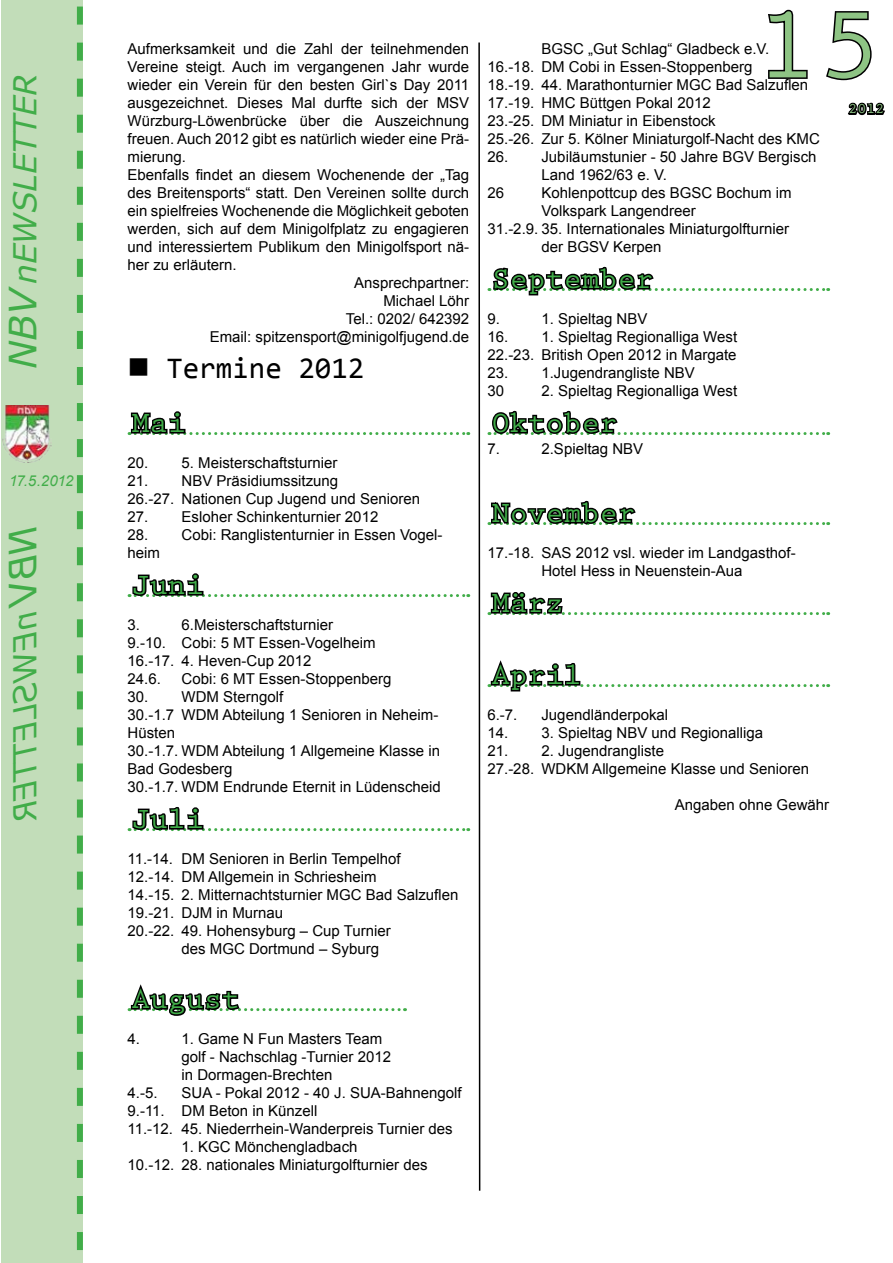
<style>
.page{position:relative;width:893px;height:1263px;background:#fff}
.page>*{position:absolute;margin:0;border:0;box-sizing:border-box;transform-origin:0 0}
.t1{font:700 108px "Prestige Elite Std";color:#8ec484}
.t2{font:italic 31.5px "Verdana";color:#41ad49}
.t3{font:700 30px "Prestige Elite Std";color:#41ad49}
.t4{font:30px "Consolas";color:#000}
.t5{font:15px/18px "Arial";color:#000}
.t6{font:italic 15px "Arial";letter-spacing:-.03em;color:#41ad49}
.t7{font:700 15px "Prestige Elite Std";color:#8ec484}
.s1{font-size:37.5px}
</style>
<div class="page">
<div style="left:1px;top:0;width:82px;height:1263px;background:#c2ddb9"></div>
<img style="left:3px;top:405px;width:49px;height:58px">
<svg style="left:77px;top:7px;width:6px;height:1243px"></svg>
<svg style="left:768px;top:9px;width:40px;height:70px"></svg>
<svg style="left:826px;top:11px;width:46px;height:70px"></svg>
<svg style="left:848px;top:102px;width:37px;height:14px"></svg>
<svg style="left:129px;top:411px;width:340px;height:24px"></svg>
<svg style="left:129px;top:573px;width:340px;height:24px"></svg>
<svg style="left:129px;top:807px;width:340px;height:24px"></svg>
<svg style="left:129px;top:984px;width:276px;height:32px"></svg>
<svg style="left:489px;top:266px;width:340px;height:30px"></svg>
<svg style="left:489px;top:410px;width:340px;height:25px"></svg>
<svg style="left:489px;top:500px;width:340px;height:26px"></svg>
<svg style="left:489px;top:592px;width:340px;height:23px"></svg>
<svg style="left:489px;top:660px;width:340px;height:32px"></svg>
<svg style="left:478px;top:42px;width:3px;height:1149px;background:#7f7f7f"></svg>
<h2 class="t2" style="left:3px;top:369px;width:297px;rotate:-90deg"><span class="s1">NBV</span>nEWSLETTER</h2>
<p class="t6" style="left:9px;top:471px;width:66px">17.5.2012</p>
<p class="t5" style="left:128px;top:40px;width:343px">Aufmerksamkeit und die Zahl der teilnehmenden</p>
<p class="t5" style="left:128px;top:58px;width:343px">Vereine steigt. Auch im vergangenen Jahr wurde</p>
<p class="t5" style="left:128px;top:76px;width:343px">wieder ein Verein für den besten Girl`s Day 2011</p>
<p class="t5" style="left:128px;top:94px;width:343px">ausgezeichnet. Dieses Mal durfte sich der MSV</p>
<p class="t5" style="left:128px;top:112px;width:343px">Würzburg-Löwenbrücke über die Auszeichnung</p>
<p class="t5" style="left:128px;top:130px;width:343px">freuen. Auch 2012 gibt es natürlich wieder eine Prä-</p>
<p class="t5" style="left:128px;top:148px;width:60px">mierung.</p>
<p class="t5" style="left:128px;top:166px;width:343px">Ebenfalls findet an diesem Wochenende der „Tag</p>
<p class="t5" style="left:128px;top:184px;width:343px">des Breitensports“ statt. Den Vereinen sollte durch</p>
<p class="t5" style="left:128px;top:202px;width:343px">ein spielfreies Wochenende die Möglichkeit geboten</p>
<p class="t5" style="left:128px;top:220px;width:343px">werden, sich auf dem Minigolfplatz zu engagieren</p>
<p class="t5" style="left:128px;top:238px;width:343px">und interessiertem Publikum den Minigolfsport nä-</p>
<p class="t5" style="left:128px;top:256px;width:111px">her zu erläutern.</p>
<p class="t5" style="left:354px;top:274px;width:117px">Ansprechpartner:</p>
<p class="t5" style="left:383px;top:292px;width:87px">Michael Löhr</p>
<p class="t5" style="left:346px;top:310px;width:125px">Tel.: 0202/ 642392</p>
<p class="t5" style="left:210px;top:328px;width:261px">Email: spitzensport@minigolfjugend.de</p>
<h3 class="t4" style="left:166px;top:348px;width:200px">Termine 2012</h3>
<h3 class="t3" style="left:132px;top:407px;width:55px">Mai</h3>
<p class="t5" style="left:128px;top:454px;width:211px">20. 5. Meisterschaftsturnier</p>
<p class="t5" style="left:128px;top:472px;width:294px">21. NBV Präsidiumssitzung<br>26.-27. Nationen Cup Jugend und Senioren</p>
<p class="t5" style="left:128px;top:508px;width:252px">27. Esloher Schinkenturnier 2012</p>
<p class="t5" style="left:128px;top:526px;width:316px">28. Cobi: Ranglistenturnier in Essen Vogel&shy;heim</p>
<h3 class="t3" style="left:132px;top:569px;width:73px">Juni</h3>
<p class="t5" style="left:128px;top:616px;width:14px">3.</p>
<p class="t5" style="left:128px;top:616px;width:249px;text-indent:54px">6.Meisterschaftsturnier<br>9.-10. Cobi: 5 MT Essen-Vogelheim<br>16.-17. 4. Heven-Cup 2012<br>24.6.</p>
<p class="t5" style="left:182px;top:670px;width:211px">Cobi: 6 MT Essen-Stoppenberg</p>
<p class="t5" style="left:128px;top:688px;width:315px">30. WDM Sterngolf<br>30.-1.7 WDM Abteilung 1 Senioren in Neheim-<br>Hüsten<br>30.-1.7. WDM Abteilung 1 Allgemeine Klasse in<br>Bad Godesberg<br>30.-1.7. WDM Endrunde Eternit in Lüdenscheid</p>
<h3 class="t3" style="left:132px;top:803px;width:73px">Juli</h3>
<p class="t5" style="left:128px;top:850px;width:274px">11.-14. DM Senioren in Berlin Tempelhof</p>
<p class="t5" style="left:128px;top:868px;width:251px">12.-14. DM Allgemein in Schriesheim</p>
<p class="t5" style="left:128px;top:886px;width:332px">14.-15. 2. Mitternachtsturnier MGC Bad Salzuflen</p>
<p class="t5" style="left:128px;top:904px;width:157px">19.-21. DJM in Murnau</p>
<p class="t5" style="left:128px;top:922px;width:265px">20.-22. 49. Hohensyburg – Cup Turnier</p>
<p class="t5" style="left:182px;top:940px;width:199px">des MGC Dortmund – Syburg</p>
<h3 class="t3" style="left:132px;top:983px;width:109px">August</h3>
<p class="t5" style="left:128px;top:1030px;width:14px">4.</p>
<p class="t5" style="left:182px;top:1030px;width:211px">1. Game N Fun Masters Team golf - Nachschlag -Turnier 2012 in Dormagen-Brechten</p>
<p class="t5" style="left:128px;top:1084px;width:32px">4.-5.</p>
<p class="t5" style="left:128px;top:1084px;width:336px;text-indent:54px">SUA - Pokal 2012 - 40 J. SUA-Bahnengolf<br>9.-11. DM Beton in Künzell<br>11.-12. 45. Niederrhein-Wanderpreis Turnier des</p>
<p class="t5" style="left:128px;top:1138px;width:301px;text-indent:54px">1. KGC Mönchengladbach<br>10.-12. 28. nationales Miniaturgolfturnier des</p>
<h1 class="t1" style="left:755px;top:-14px;width:131px">15</h1>
<p class="t7" style="left:848px;top:101px;width:37px">2012</p>
<p class="t5" style="left:487px;top:40px;width:334px;text-indent:54px">BGSC „Gut Schlag“ Gladbeck e.V.<br>16.-18. DM Cobi in Essen-Stoppenberg<br>18.-19. 44. Marathonturnier MGC Bad Salzuflen 17.-19. HMC Büttgen Pokal 2012<br>23.-25. DM Miniatur in Eibenstock<br>25.-26. Zur 5. Kölner Miniaturgolf-Nacht des KMC</p>
<p class="t5" style="left:487px;top:148px;width:331px">26. Jubiläumstunier - 50 Jahre BGV Bergisch</p>
<p class="t5" style="left:541px;top:166px;width:127px">Land 1962/63 e. V.</p>
<p class="t5" style="left:487px;top:184px;width:18px">26</p>
<p class="t5" style="left:541px;top:184px;width:252px">Kohlenpottcup des BGSC Bochum im</p>
<p class="t5" style="left:541px;top:202px;width:156px">Volkspark Langendreer</p>
<p class="t5" style="left:487px;top:220px;width:303px">31.-2.9. 35. Internationales Miniaturgolfturnier</p>
<p class="t5" style="left:541px;top:238px;width:122px">der BGSV Kerpen</p>
<h3 class="t3" style="left:492px;top:263px;width:163px">September</h3>
<p class="t5" style="left:487px;top:310px;width:14px">9.</p>
<p class="t5" style="left:541px;top:310px;width:107px">1. Spieltag NBV</p>
<p class="t5" style="left:487px;top:328px;width:251px">16. 1. Spieltag Regionalliga West<br>22.-23. British Open 2012 in Margate</p>
<p class="t5" style="left:487px;top:364px;width:209px">23. 1.Jugendrangliste NBV<br>30</p>
<p class="t5" style="left:541px;top:382px;width:197px">2. Spieltag Regionalliga West</p>
<h3 class="t3" style="left:492px;top:407px;width:127px">Oktober</h3>
<p class="t5" style="left:487px;top:440px;width:14px">7.</p>
<p class="t5" style="left:541px;top:440px;width:103px">2.Spieltag NBV</p>
<h3 class="t3" style="left:492px;top:497px;width:145px">November</h3>
<p class="t5" style="left:487px;top:544px;width:310px;text-align:center">17.-18. SAS 2012 vsl. wieder im Landgasthof-<br>Hotel Hess in Neuenstein-Aua</p>
<h3 class="t3" style="left:492px;top:587px;width:73px">März</h3>
<h3 class="t3" style="left:492px;top:659px;width:91px">April</h3>
<p class="t5" style="left:487px;top:706px;width:32px">6.-7.</p>
<p class="t5" style="left:541px;top:706px;width:128px">Jugendländerpokal</p>
<p class="t5" style="left:487px;top:724px;width:277px">14. 3. Spieltag NBV und Regionalliga</p>
<p class="t5" style="left:487px;top:742px;width:323px">21. 2. Jugendrangliste<br>27.-28. WDKM Allgemeine Klasse und Senioren</p>
<p class="t5" style="left:675px;top:796px;width:156px">Angaben ohne Gewähr</p>
</div>
